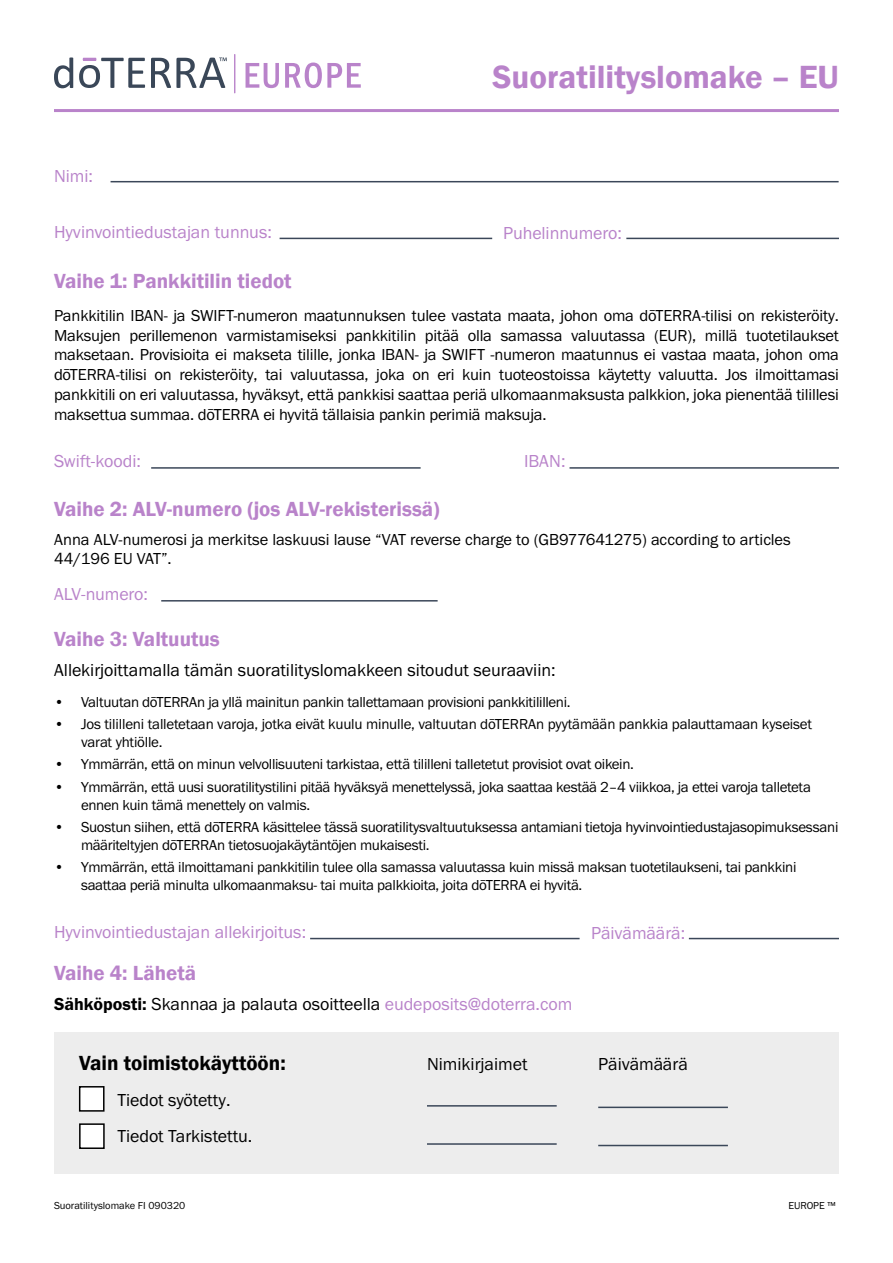
<style>
.page{position:relative;width:893px;height:1263px;background:#fff}
.page>*{position:absolute;margin:0;border:0;box-sizing:border-box;transform-origin:0 0}
.t1{font:600 33px "Franklin Gothic";color:#b983ca}
.t2{font:600 21px "Franklin Gothic";color:#b983ca}
.t3{font:600 21px "Franklin Gothic";color:#000}
.t4{font:18px/36px "Franklin Gothic FS";color:#000}
.t5{font:18px "Franklin Gothic FS";color:#b983ca}
.t6{font:16.5px/19.8px "Franklin Gothic FS";letter-spacing:-.01em;color:#000;text-align:justify}
.t7{font:15px/18px "Franklin Gothic FS";letter-spacing:-.02em;color:#000}
.t8{font:10.5px "Franklin Gothic FS";color:#000}
.s1{font-weight:600}
.s2{color:#b983ca}
</style>
<div class="page">
<svg style="left:246px;top:63px;width:33px;height:25px"></svg>
<svg style="left:285px;top:63px;width:76px;height:25px"></svg>
<svg style="left:151px;top:58px;width:76px;height:30px"></svg>
<svg style="left:79px;top:58px;width:66px;height:30px"></svg>
<svg style="left:54px;top:57px;width:19px;height:31px"></svg>
<hr style="left:234px;top:54px;width:1px;height:39px;background:#b983ca">
<hr style="left:54px;top:109px;width:785px;height:3px;background:#b983ca">
<hr style="left:111px;top:181px;width:728px;height:1px;background:#3b4759">
<hr style="left:280px;top:238px;width:212px;height:1px;background:#3b4759">
<hr style="left:626px;top:238px;width:213px;height:1px;background:#3b4759">
<hr style="left:161px;top:600px;width:277px;height:1px;background:#3b4759">
<hr style="left:151px;top:467px;width:270px;height:2px;background:#3b4759">
<hr style="left:569px;top:467px;width:270px;height:2px;background:#3b4759">
<hr style="left:310px;top:938px;width:270px;height:1px;background:#3b4759">
<hr style="left:689px;top:938px;width:150px;height:1px;background:#3b4759">
<div style="left:54px;top:1032px;width:785px;height:142px;background:#ededed"></div>
<div style="left:80px;top:1087px;width:24px;height:24px;background:#fff"></div>
<div style="left:79px;top:1086px;width:26px;height:26px;border:2px solid #000"></div>
<div style="left:80px;top:1124px;width:24px;height:24px;background:#fff"></div>
<div style="left:79px;top:1123px;width:26px;height:26px;border:2px solid #000"></div>
<hr style="left:427px;top:1105px;width:130px;height:1px;background:#3b4759">
<hr style="left:427px;top:1143px;width:130px;height:2px;background:#3b4759">
<hr style="left:598px;top:1106px;width:130px;height:2px;background:#3b4759">
<hr style="left:598px;top:1145px;width:130px;height:1px;background:#3b4759">
<p class="t5" style="left:54px;top:166px;width:41px">Nimi:</p>
<p class="t5" style="left:54px;top:222px;width:219px">Hyvinvointiedustajan tunnus:</p>
<h2 class="t2" style="left:54px;top:268px;width:239px">Vaihe 1: Pankkitilin tiedot</h2>
<h1 class="t1" style="left:492px;top:57px;width:348px">Suoratilityslomake – EU</h1>
<p class="t5" style="left:503px;top:223px;width:120px">Puhelinnumero:</p>
<p class="t6" style="left:54px;top:306px;width:786px">Pankkitilin IBAN- ja SWIFT-numeron maatunnuksen tulee vastata maata, johon oma dōTERRA-tilisi on rekisteröity.<br>Maksujen perillemenon varmistamiseksi pankkitilin pitää olla samassa valuutassa (EUR), millä tuotetilaukset maksetaan. Provisioita ei makseta tilille, jonka IBAN- ja SWIFT -numeron maatunnus ei vastaa maata, johon oma dōTERRA-tilisi on rekisteröity, tai valuutassa, joka on eri kuin tuoteostoissa käytetty valuutta. Jos ilmoittamasi pankkitili on eri valuutassa, hyväksyt, että pankkisi saattaa periä ulkomaanmaksusta palkkion, joka pienentää tilillesi maksettua summaa. dōTERRA ei hyvitä tällaisia pankin perimiä maksuja.</p>
<p class="t5" style="left:54px;top:451px;width:89px">Swift-koodi:</p>
<p class="t5" style="left:524px;top:451px;width:43px">IBAN:</p>
<h2 class="t2" style="left:54px;top:496px;width:387px">Vaihe 2: ALV-numero (jos ALV-rekisterissä)</h2>
<p class="t6" style="left:54px;top:529px;width:738px">Anna ALV-numerosi ja merkitse laskuusi lause “VAT reverse charge to (GB977641275) according to articles<br>44/196 EU VAT”.</p>
<p class="t5" style="left:54px;top:584px;width:96px">ALV-numero:</p>
<h2 class="t2" style="left:54px;top:626px;width:167px">Vaihe 3: Valtuutus</h2>
<p class="t4" style="left:54px;top:652px;width:503px">Allekirjoittamalla tämän suoratilityslomakkeen sitoudut seuraaviin:</p>
<p class="t7" style="left:54px;top:693px;width:518px">• Valtuutan dōTERRAn ja yllä mainitun pankin tallettamaan provisioni pankkitililleni.</p>
<p class="t7" style="left:81px;top:715px;width:733px;text-indent:-27px">• Jos tililleni talletetaan varoja, jotka eivät kuulu minulle, valtuutan dōTERRAn pyytämään pankkia palauttamaan kyseiset varat yhtiölle.</p>
<p class="t7" style="left:54px;top:756px;width:581px">• Ymmärrän, että on minun velvollisuuteni tarkistaa, että tililleni talletetut provisiot ovat oikein.</p>
<p class="t7" style="left:81px;top:778px;width:731px;text-indent:-27px">• Ymmärrän, että uusi suoratilitystilini pitää hyväksyä menettelyssä, joka saattaa kestää 2–4 viikkoa, ja ettei varoja talleteta ennen kuin tämä menettely on valmis.</p>
<p class="t7" style="left:81px;top:818px;width:759px;text-indent:-27px">• Suostun siihen, että dōTERRA käsittelee tässä suoratilitysvaltuutuksessa antamiani tietoja hyvinvointiedustajasopimuksessani määriteltyjen dōTERRAn tietosuojakäytäntöjen mukaisesti.</p>
<p class="t7" style="left:81px;top:858px;width:717px;text-indent:-27px">• Ymmärrän, että ilmoittamani pankkitilin tulee olla samassa valuutassa kuin missä maksan tuotetilaukseni, tai pankkini saattaa periä minulta ulkomaanmaksu- tai muita palkkioita, joita dōTERRA ei hyvitä.</p>
<p class="t5" style="left:54px;top:922px;width:254px">Hyvinvointiedustajan allekirjoitus:</p>
<p class="t5" style="left:591px;top:923px;width:96px">Päivämäärä:</p>
<h2 class="t2" style="left:54px;top:960px;width:144px">Vaihe 4: Lähetä</h2>
<p class="t4" style="left:54px;top:986px;width:520px"><span class="s1">Sähköposti:</span> Skannaa ja palauta osoitteella <span class="s2">eudeposits@doterra.com</span></p>
<h2 class="t3" style="left:79px;top:1050px;width:208px">Vain toimistokäyttöön:</h2>
<p class="t4" style="left:117px;top:1082px;width:136px">Tiedot syötetty.<br>Tiedot Tarkistettu.</p>
<p class="t4" style="left:427px;top:1046px;width:102px">Nimikirjaimet</p>
<p class="t4" style="left:598px;top:1046px;width:91px">Päivämäärä</p>
<p class="t8" style="left:54px;top:1200px;width:133px">Suoratilityslomake FI 090320</p>
<p class="t8" style="left:788px;top:1200px;width:49px">EUROPE ™</p>
</div>
